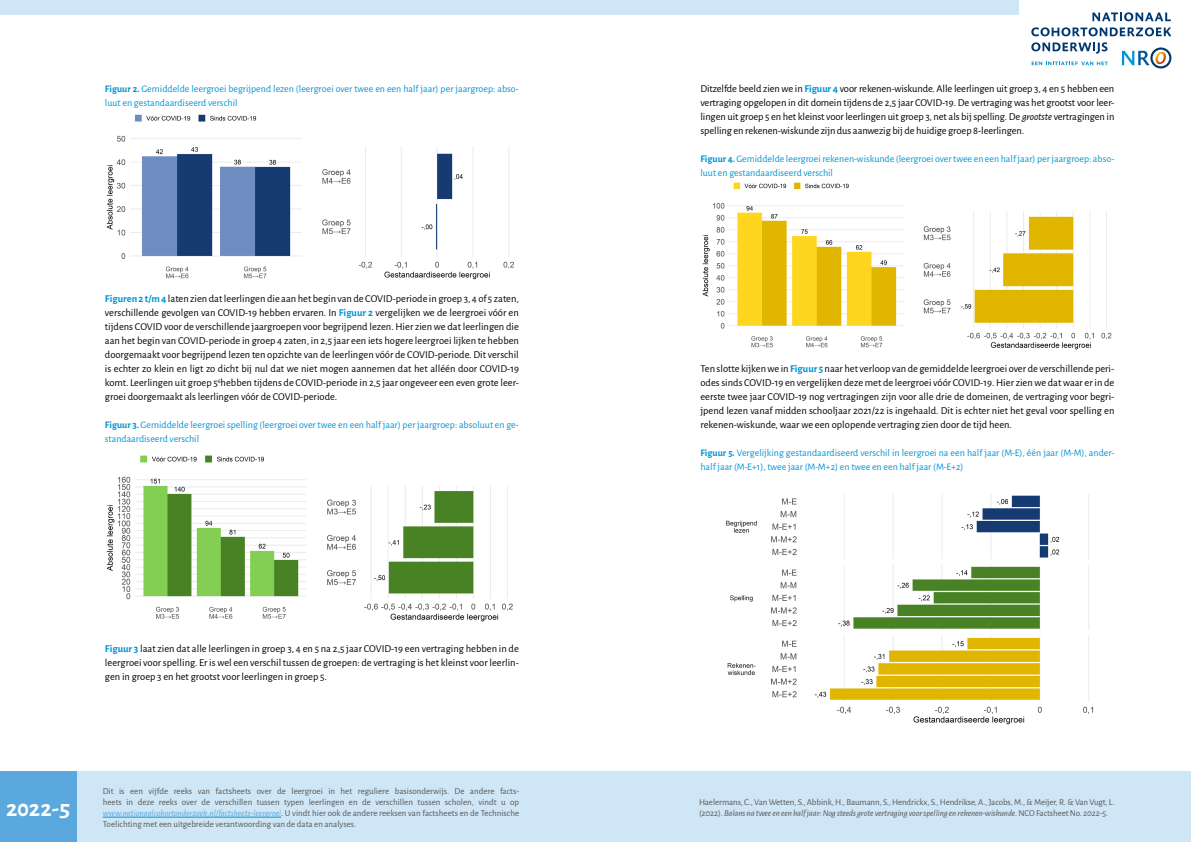
<style>
.page{position:relative;width:1191px;height:842px;background:#fff}
.page>*{position:absolute;margin:0;border:0;box-sizing:border-box;transform-origin:0 0}
.t1{font:700 24px "Alegreya Sans";color:#fff}
.t2{font:10.5px/14px "Alegreya Sans";color:#000;text-align:justify}
.t3{font:10px/14px "Alegreya Sans";color:#0095d4}
.t4{font:9px/11px "Alegreya Sans";letter-spacing:-.01em;color:#575756;text-align:justify}
.s1{font-weight:700}
.s2{font-weight:700;color:#0095d4}
.s3{font-style:italic}
.s4{font-style:italic;color:#5aa8de}
</style>
<div class="page">
<div style="left:0;top:0;width:1191px;height:14px;background:#cee6f6"></div>
<div style="left:1019px;top:0;width:172px;height:92px;background:#fff"></div>
<svg style="left:1122px;top:47px;width:49px;height:21px"></svg>
<svg style="left:1031px;top:62px;width:76px;height:3px"></svg>
<svg style="left:1092px;top:12px;width:78px;height:9px"></svg>
<svg style="left:1031px;top:27px;width:140px;height:9px"></svg>
<svg style="left:1031px;top:42px;width:76px;height:12px"></svg>
<div style="left:0;top:771px;width:1191px;height:71px;background:#cee6f6"></div>
<hr style="left:103px;top:817px;width:178px;height:1px;background:#0095d4">
<div style="left:0;top:771px;width:77px;height:71px;background:#5aa8de"></div>
<img style="left:106px;top:114px;width:408px;height:166px">
<img style="left:106px;top:455px;width:407px;height:167px">
<img style="left:702px;top:182px;width:410px;height:168px">
<img style="left:726px;top:494px;width:368px;height:231px">
<p class="t3" style="left:105px;top:81px;width:415px"><span class="s1">Figuur 2.</span> Gemiddelde leergroei begrijpend lezen (leergroei over twee en een half jaar) per jaargroep: abso&shy;luut en gestandaardiseerd verschil</p>
<p class="t2" style="left:105px;top:291px;width:415px"><span class="s2">Figuren 2 t/m 4</span> laten zien dat leerlingen die aan het begin van de COVID-periode in groep 3, 4 of 5 zaten, verschillende gevolgen van COVID-19 hebben ervaren. In <span class="s2">Figuur 2</span> vergelijken we de leergroei vóór en tijdens COVID voor de verschillende jaargroepen voor begrijpend lezen. Hier zien we dat leerlingen die aan het begin van COVID-periode in groep 4 zaten, in 2,5 jaar een iets hogere leergroei lijken te hebben doorgemaakt voor begrijpend lezen ten opzichte van de leerlingen vóór de COVID-periode. Dit verschil is echter zo klein en ligt zo dicht bij nul dat we niet mogen aannemen dat het alléén door COVID-19 komt. Leerlingen uit groep 5<sup>6</sup>hebben tijdens de COVID-periode in 2,5 jaar ongeveer een even grote leer&shy;groei doorgemaakt als leerlingen vóór de COVID-periode.</p>
<p class="t3" style="left:105px;top:417px;width:415px"><span class="s1">Figuur 3.</span> Gemiddelde leergroei spelling (leergroei over twee en een half jaar) per jaargroep: absoluut en ge&shy;standaardiseerd verschil</p>
<p class="t2" style="left:105px;top:641px;width:415px"><span class="s2">Figuur 3</span> laat zien dat alle leerlingen in groep 3, 4 en 5 na 2,5 jaar COVID-19 een vertraging hebben in de leergroei voor spelling. Er is wel een verschil tussen de groepen: de vertraging is het kleinst voor leerlin&shy;gen in groep 3 en het grootst voor leerlingen in groep 5.</p>
<p class="t2" style="left:700px;top:81px;width:415px">Ditzelfde beeld zien we in <span class="s2">Figuur 4</span> voor rekenen-wiskunde. Alle leerlingen uit groep 3, 4 en 5 hebben een vertraging opgelopen in dit domein tijdens de 2,5 jaar COVID-19. De vertraging was het grootst voor leer&shy;lingen uit groep 5 en het kleinst voor leerlingen uit groep 3, net als bij spelling. De <span class="s3">grootste</span> vertragingen in spelling en rekenen-wiskunde zijn dus aanwezig bij de huidige groep 8-leerlingen.</p>
<p class="t3" style="left:700px;top:151px;width:415px"><span class="s1">Figuur 4.</span> Gemiddelde leergroei rekenen-wiskunde (leergroei over twee en een half jaar) per jaargroep: abso&shy;luut en gestandaardiseerd verschil</p>
<p class="t2" style="left:700px;top:361px;width:415px">Ten slotte kijken we in<span class="s2">Figuur 5</span> naar het verloop van de gemiddelde leergroei over de verschillende peri&shy;odes sinds COVID-19 en vergelijken deze met de leergroei vóór COVID-19. Hier zien we dat waar er in de eerste twee jaar COVID-19 nog vertragingen zijn voor alle drie de domeinen, de vertraging voor begri&shy;jpend lezen vanaf midden schooljaar 2021/22 is ingehaald. Dit is echter niet het geval voor spelling en rekenen-wiskunde, waar we een oplopende vertraging zien door de tijd heen.</p>
<p class="t3" style="left:700px;top:445px;width:415px"><span class="s1">Figuur 5.</span> Vergelijking gestandaardiseerd verschil in leergroei na een half jaar (M-E), één jaar (M-M), ander&shy;half jaar (M-E+1), twee jaar (M-M+2) en twee en een half jaar (M-E+2)</p>
<p class="t4" style="left:103px;top:785px;width:418px">Dit is een vijfde reeks van factsheets over de leergroei in het reguliere basisonderwijs. De andere facts&shy;heets in deze reeks over de verschillen tussen typen leerlingen en de verschillen tussen scholen, vindt u op <span class="s4">www.nationaalcohortonderzoek.nl/factsheets-leergroei</span>. U vindt hier ook de andere reeksen van factsheets en de Technische Toelichting met een uitgebreide verantwoording van de data en analyses.</p>
<h1 class="t1" style="left:6px;top:791px;width:66px">2022-5</h1>
<p class="t4" style="left:699px;top:796px;width:417px">Haelermans, C., Van Wetten, S., Abbink, H., Baumann, S., Hendrickx, S., Hendrikse, A., Jacobs, M., &amp; Meijer, R. &amp; Van Vugt, L. (2022). <span class="s3">Balans na twee en een half jaar: Nog steeds grote vertraging voor spelling en rekenen-wiskunde</span>. NCO Factsheet No. 2022-5.</p>
</div>
